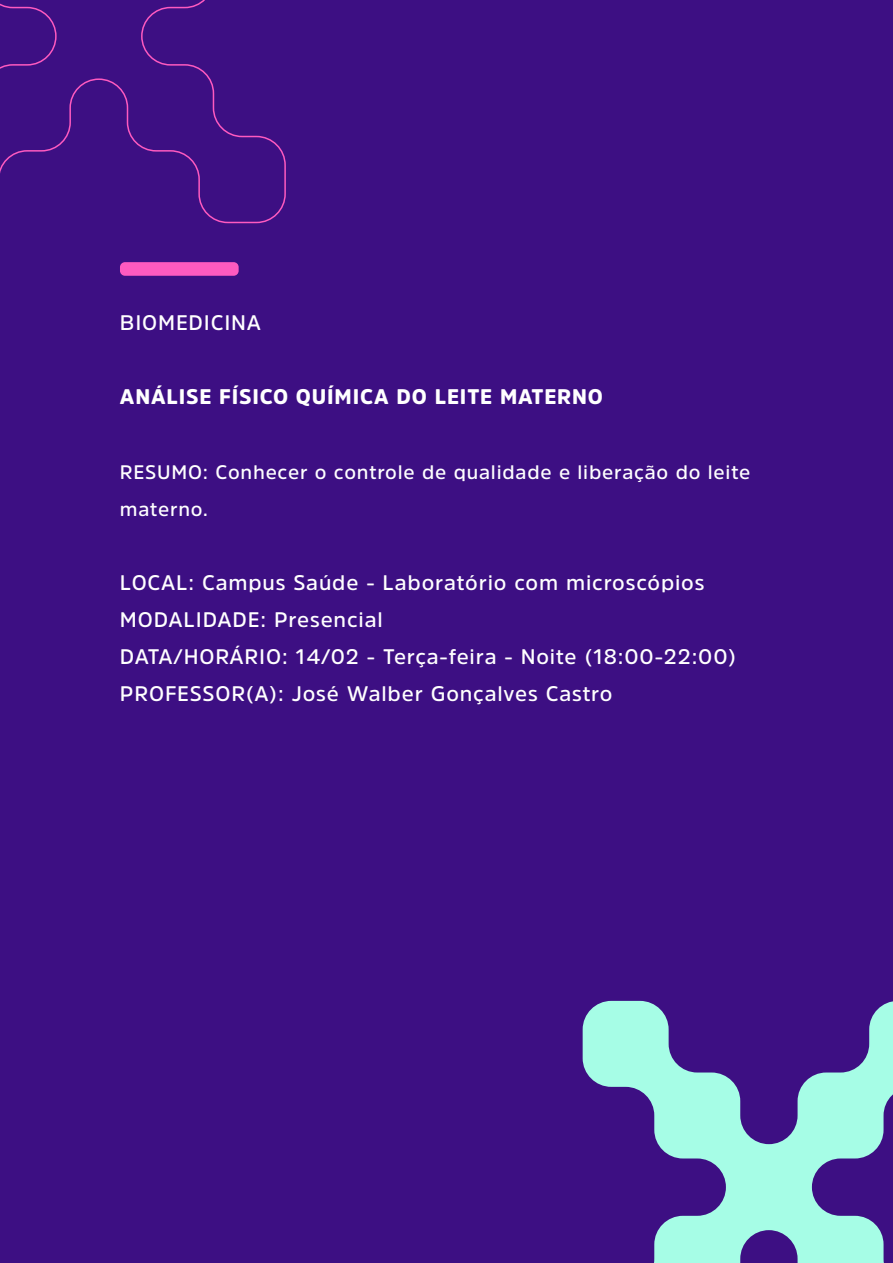
<style>
.page{position:relative;width:893px;height:1263px;background:#3d0f83}
.page>*{position:absolute;margin:0;border:0;box-sizing:border-box;transform-origin:0 0}
.t1{font:600 21px/37px "Amsi Pro";letter-spacing:.04em;color:#fff}
.t2{font:900 21px "Amsi Pro";letter-spacing:.04em;color:#fff}
.t3{font:600 19.5px/37px "Amsi Pro";letter-spacing:.04em;color:#fff}
</style>
<div class="page">
<div style="left:120px;top:262px;width:119px;height:14px;background:#fe5ac0;border-radius:5px"></div>
<svg style="left:0;top:0;width:286px;height:224px"></svg>
<svg style="left:583px;top:1001px;width:310px;height:262px"></svg>
<p class="t1" style="left:120px;top:304px;width:143px">BIOMEDICINA</p>
<p class="t2" style="left:120px;top:382px;width:484px">ANÁLISE FÍSICO QUÍMICA DO LEITE MATERNO</p>
<p class="t3" style="left:120px;top:453px;width:632px">RESUMO: Conhecer o controle de qualidade e liberação do leite materno.</p>
<p class="t1" style="left:120px;top:563px;width:618px">LOCAL: Campus Saúde - Laboratório com microscópios MODALIDADE: Presencial<br>DATA/HORÁRIO: 14/02 - Terça-feira - Noite (18:00-22:00)<br>PROFESSOR(A): José Walber Gonçalves Castro</p>
</div>
